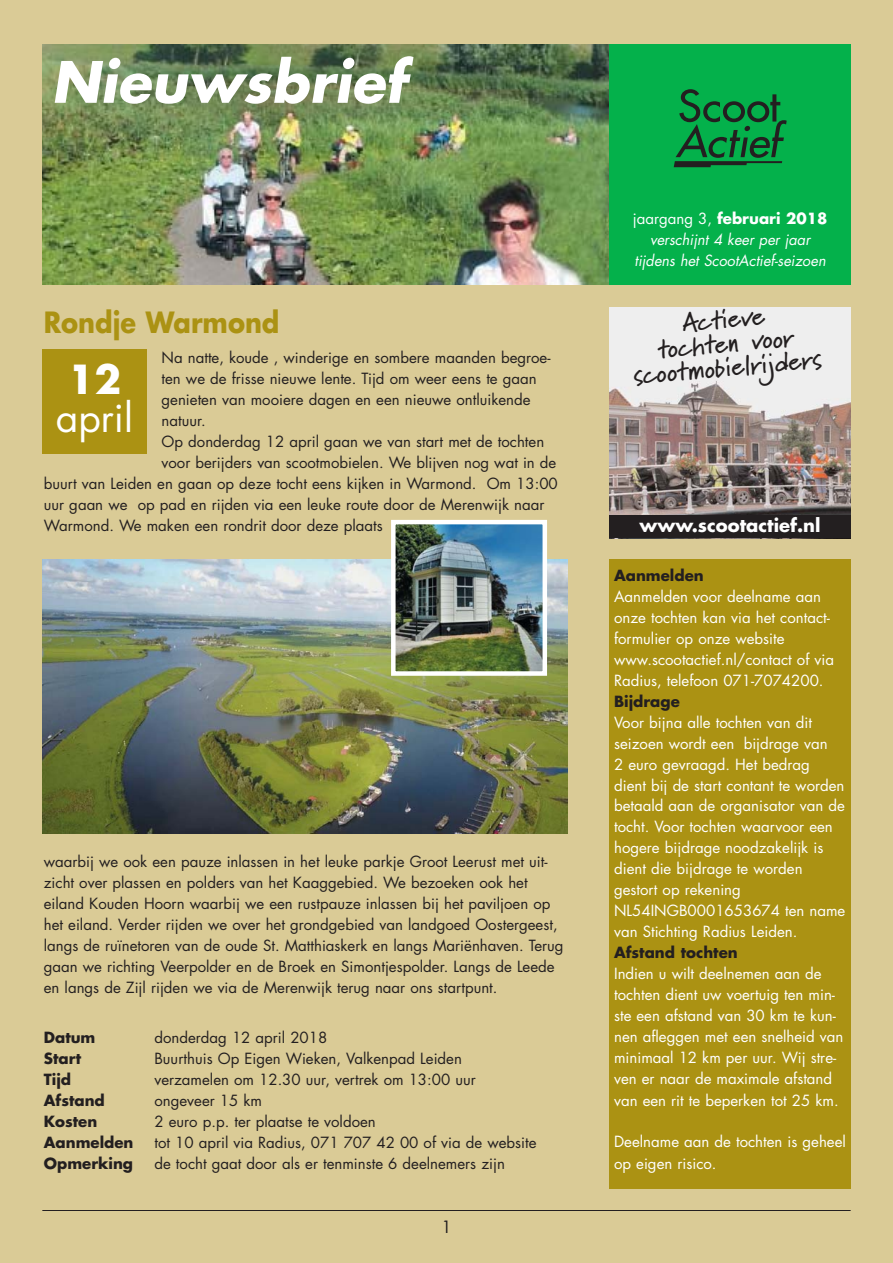
<style>
.page{position:relative;width:893px;height:1263px;background:#fff}
.page>*{position:absolute;margin:0;border:0;box-sizing:border-box;transform-origin:0 0}
.t1{font:italic 700 55.5px "Futura";color:#fff}
.t2{font:39px "Futura";color:#fff}
.t3{font:700 39px "Futura";color:#fff}
.t4{font:700 28.5px "Futura";color:#ab9213;scale:.9 1}
.t5{font:700 25.5px/24px "Marydale";color:#231f20;text-align:center}
.t6{font:700 18px "Futura";color:#fff}
.t7{font:16.5px "Futura";color:#231f20}
.t8{font:15px/21px "Futura";color:#231f20}
.t9{font:15px/21px "Futura";color:#fff}
.t10{font:700 15px "Futura";color:#231f20}
.t11{font:italic 15px/21px "Futura";color:#fff;text-align:center}
.s1{font-style:normal}
.s2{font-weight:700;font-style:normal}
</style>
<div class="page">
<div style="left:0;top:0;width:892px;height:1263px;background:#dacb96"></div>
<img style="left:42px;top:44px;width:567px;height:241px">
<img style="left:609px;top:307px;width:241px;height:232px">
<div style="left:42px;top:350px;width:104px;height:104px;background:#ab9213"></div>
<div style="left:609px;top:44px;width:241px;height:241px;background:#04b14b"></div>
<svg style="left:673px;top:89px;width:113px;height:78px"></svg>
<hr style="left:42px;top:1210px;width:808px;height:1px;background:#231f20">
<div style="left:609px;top:560px;width:241px;height:630px;background:#ab9213"></div>
<div style="left:609px;top:516px;width:241px;height:22px;background:#231f20"></div>
<img style="left:42px;top:560px;width:525px;height:273px">
<img style="left:396px;top:525px;width:146px;height:146px">
<div style="left:391px;top:520px;width:156px;height:156px;border:4px solid #fff"></div>
<h1 class="t1" style="left:51px;top:57px;width:356px">Nieuwsbrief</h1>
<h3 class="t4" style="left:44px;top:309px;width:263px">Rondje Warmond</h3>
<p class="t8" style="left:161px;top:349px;width:390px">Na natte, koude , winderige en sombere maanden begroe-</p>
<p class="t8" style="left:161px;top:370px;width:377px">ten we de frisse nieuwe lente. Tijd om weer eens te gaan</p>
<p class="t8" style="left:161px;top:391px;width:370px">genieten van mooiere dagen en een nieuwe ontluikende</p>
<p class="t8" style="left:161px;top:412px;width:46px">natuur.</p>
<p class="t8" style="left:161px;top:433px;width:384px">Op donderdag 12 april gaan we van start met de tochten</p>
<p class="t8" style="left:161px;top:454px;width:396px">voor berijders van scootmobielen. We blijven nog wat in de</p>
<p class="t8" style="left:44px;top:475px;width:515px">buurt van Leiden en gaan op deze tocht eens kijken in Warmond. Om 13:00</p>
<p class="t8" style="left:44px;top:496px;width:502px">uur gaan we op pad en rijden via een leuke route door de Merenwijk naar</p>
<p class="t8" style="left:44px;top:517px;width:340px">Warmond. We maken een rondrit door deze plaats</p>
<h2 class="t3" style="left:68px;top:362px;width:55px">12</h2>
<h2 class="t2" style="left:56px;top:399px;width:79px">april</h2>
<p class="t8" style="left:44px;top:853px;width:521px">waarbij we ook een pauze inlassen in het leuke parkje Groot Leerust met uit&shy;zicht over plassen en polders van het Kaaggebied. We bezoeken ook het eiland Kouden Hoorn waarbij we een rustpauze inlassen bij het paviljoen op het eiland. Verder rijden we over het grondgebied van landgoed Oostergeest, langs de ruïnetoren van de oude St. Matthiaskerk en langs Mariënhaven. Terug gaan we richting Veerpolder en de Broek en Simontjespolder. Langs de Leede en langs de Zijl rijden we via de Merenwijk terug naar ons startpunt.</p>
<p class="t10" style="left:44px;top:1030px;width:53px">Datum</p>
<p class="t8" style="left:154px;top:1028px;width:174px">donderdag 12 april 2018</p>
<p class="t10" style="left:44px;top:1051px;width:39px">Start</p>
<p class="t8" style="left:154px;top:1049px;width:309px">Buurthuis Op Eigen Wieken, Valkenpad Leiden</p>
<p class="t10" style="left:44px;top:1072px;width:29px">Tijd</p>
<p class="t8" style="left:154px;top:1070px;width:323px">verzamelen om 12.30 uur, vertrek om 13:00 uur</p>
<p class="t10" style="left:44px;top:1093px;width:62px">Afstand</p>
<p class="t8" style="left:154px;top:1091px;width:109px">ongeveer 15 km</p>
<p class="t10" style="left:44px;top:1114px;width:55px">Kosten</p>
<p class="t8" style="left:154px;top:1112px;width:223px">2 euro p.p. ter plaatse te voldoen</p>
<p class="t10" style="left:44px;top:1135px;width:91px">Aanmelden</p>
<p class="t8" style="left:154px;top:1133px;width:383px">tot 10 april via Radius, 071 707 42 00 of via de website</p>
<p class="t10" style="left:44px;top:1156px;width:91px">Opmerking</p>
<p class="t8" style="left:154px;top:1154px;width:352px">de tocht gaat door als er tenminste 6 deelnemers zijn</p>
<p class="t7" style="left:441px;top:1219px;width:12px">1</p>
<p class="t11" style="left:632px;top:209px;width:196px"><span class="s1">jaargang 3,</span> <span class="s2">februari 2018 </span>verschijnt 4 keer per jaar tijdens het ScootActief-seizoen</p>
<h3 class="t5" style="left:628px;top:315px;width:190px;rotate:-5deg">Actieve<br>tochten voor scootmobielrijders</h3>
<p class="t6" style="left:639px;top:517px;width:182px">www.scootactief.nl</p>
<p class="t10" style="left:614px;top:568px;width:91px">Aanmelden</p>
<p class="t9" style="left:614px;top:587px;width:221px">Aanmelden voor deelname aan onze tochten kan via het contact&shy;formulier op onze website www.scootactief.nl/contact of via<br>Radius, telefoon 071-7074200.</p>
<p class="t10" style="left:614px;top:694px;width:67px">Bijdrage</p>
<p class="t9" style="left:614px;top:713px;width:233px">Voor bijna alle tochten van dit seizoen wordt een bijdrage van<br>2 euro gevraagd. Het bedrag dient bij de start contant te worden betaald aan de organisator van de tocht. Voor tochten waarvoor een hogere bijdrage noodzakelijk is dient die bijdrage te worden gestort op rekening<br>NL54INGB0001653674 ten name van Stichting Radius Leiden.</p>
<p class="t10" style="left:614px;top:946px;width:125px">Afstand tochten</p>
<p class="t9" style="left:614px;top:965px;width:231px">Indien u wilt deelnemen aan de tochten dient uw voertuig ten min&shy;ste een afstand van 30 km te kun&shy;nen afleggen met een snelheid van minimaal 12 km per uur. Wij stre&shy;ven er naar de maximale afstand van een rit te beperken tot 25 km.</p>
<p class="t9" style="left:614px;top:1133px;width:233px">Deelname aan de tochten is geheel op eigen risico.</p>
</div>
